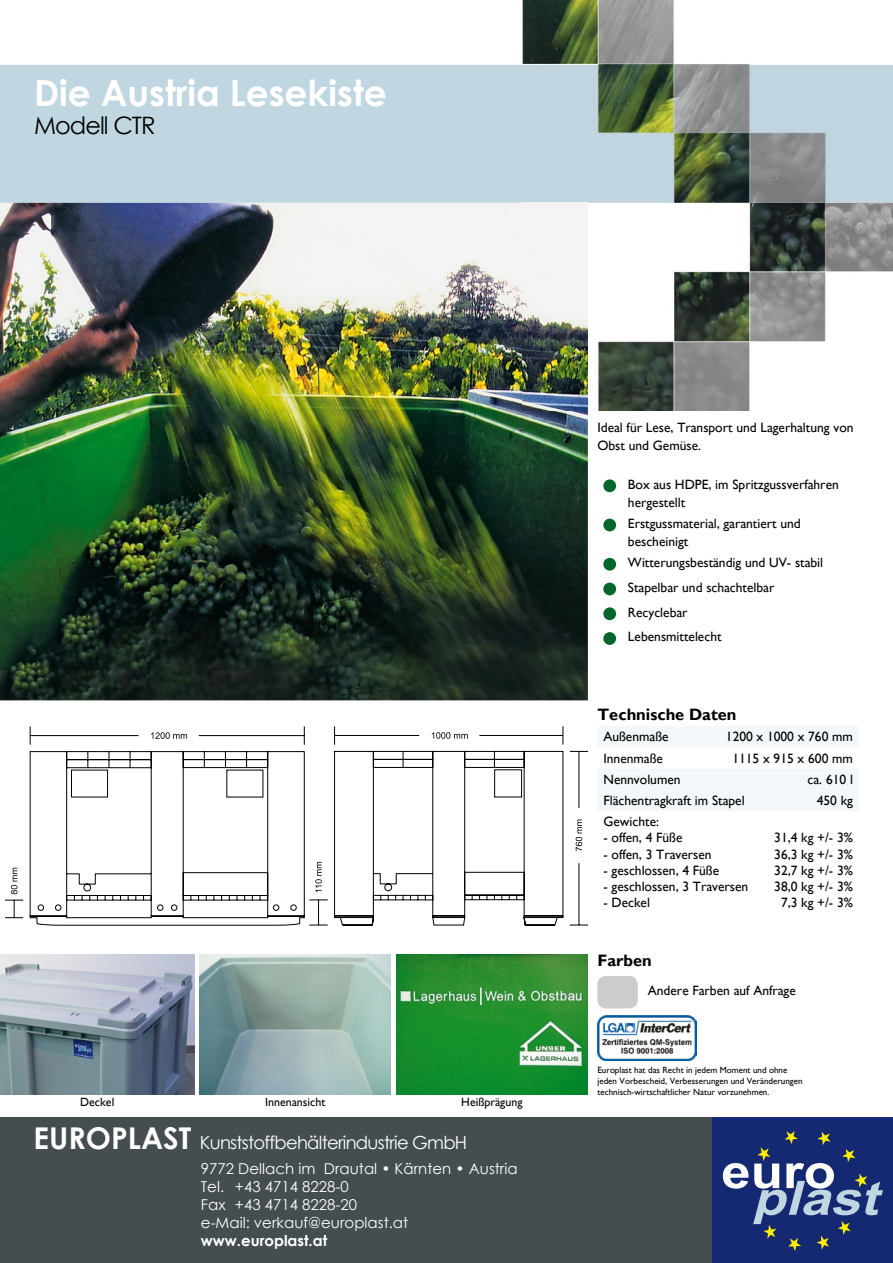
<style>
.page{position:relative;width:893px;height:1263px;background:#fff}
.page>*{position:absolute;margin:0;border:0;box-sizing:border-box;transform-origin:0 0}
.t1{font:700 36px "Century Gothic";color:#fff}
.t2{font:24px "Century Gothic";letter-spacing:-.04em;color:#000}
.t3{font:18px "Century Gothic";letter-spacing:-.04em;color:#fff}
.t4{font:700 16.5px "Gill Sans";color:#000}
.t5{font:15px/18px "Century Gothic";color:#fff}
.t6{font:700 15px "Century Gothic";color:#fff}
.t7{font:13.5px/16.2px "Gill Sans";color:#000}
.t8{font:12px "Gill Sans";color:#000}
.t9{font:9px/10.8px "Gill Sans";color:#000}
.s1{font-weight:700;font-size:30px}
</style>
<div class="page">
<div style="left:0;top:66px;width:893px;height:136px;background:#c0d6e0"></div>
<hr style="left:0;top:65px;width:893px;height:1px;background:#c0d6e0">
<hr style="left:0;top:201px;width:893px;height:2px;background:#c0d6e0">
<div style="left:0;top:1117px;width:893px;height:146px;background:#444d4f"></div>
<div style="left:712px;top:1117px;width:181px;height:146px;background:#152872"></div>
<svg style="left:723px;top:1131px;width:160px;height:120px"></svg>
<img style="left:0;top:203px;width:588px;height:497px">
<img style="left:597px;top:1016px;width:99px;height:44px">
<img style="left:522px;top:0;width:229px;height:65px">
<img style="left:522px;top:65px;width:371px;height:345px">
<img style="left:0;top:954px;width:195px;height:140px">
<img style="left:200px;top:954px;width:191px;height:140px">
<div style="left:597px;top:976px;width:41px;height:32px;background:#cbcccb;border-radius:9px"></div>
<img style="left:396px;top:954px;width:192px;height:140px">
<div style="left:603px;top:479px;width:13px;height:13px;background:#006629;border-radius:50%"></div>
<div style="left:603px;top:519px;width:13px;height:12px;background:#006629;border-radius:50%"></div>
<div style="left:603px;top:558px;width:13px;height:13px;background:#006629;border-radius:50%"></div>
<div style="left:603px;top:583px;width:13px;height:12px;background:#006629;border-radius:50%"></div>
<div style="left:603px;top:607px;width:13px;height:13px;background:#006629;border-radius:50%"></div>
<div style="left:603px;top:632px;width:13px;height:13px;background:#006629;border-radius:50%"></div>
<svg style="left:598px;top:726px;width:261px;height:85px"></svg>
<svg style="left:30px;top:751px;width:534px;height:175px"></svg>
<svg style="left:30px;top:726px;width:1px;height:19px"></svg>
<hr style="left:30px;top:735px;width:108px;height:1px;background:#000">
<svg style="left:304px;top:726px;width:1px;height:19px"></svg>
<hr style="left:199px;top:735px;width:105px;height:1px;background:#000">
<svg style="left:151px;top:732px;width:36px;height:7px"></svg>
<svg style="left:6px;top:900px;width:17px;height:18px"></svg>
<svg style="left:11px;top:868px;width:6px;height:26px"></svg>
<svg style="left:334px;top:726px;width:1px;height:18px"></svg>
<hr style="left:335px;top:735px;width:84px;height:1px;background:#000">
<svg style="left:563px;top:726px;width:1px;height:18px"></svg>
<hr style="left:479px;top:735px;width:84px;height:1px;background:#000">
<svg style="left:432px;top:732px;width:36px;height:7px"></svg>
<svg style="left:570px;top:751px;width:18px;height:1px"></svg>
<hr style="left:579px;top:751px;width:1px;height:57px;background:#000">
<svg style="left:570px;top:925px;width:18px;height:1px"></svg>
<hr style="left:579px;top:863px;width:1px;height:62px;background:#000">
<svg style="left:576px;top:819px;width:6px;height:32px"></svg>
<svg style="left:309px;top:900px;width:19px;height:26px"></svg>
<svg style="left:315px;top:862px;width:7px;height:30px"></svg>
<h1 class="t1" style="left:34px;top:66px;width:354px">Die Austria Lesekiste</h1>
<h2 class="t2" style="left:34px;top:109px;width:123px">Modell CTR</h2>
<p class="t8" style="left:80px;top:1094px;width:36px">Deckel</p>
<p class="t8" style="left:265px;top:1095px;width:62px">Innenansicht</p>
<p class="t8" style="left:461px;top:1095px;width:63px">Heißprägung</p>
<h3 class="t3" style="left:34px;top:1130px;width:435px"><span class="s1">EUROPLAST</span> Kunststoffbehälterindustrie GmbH</h3>
<p class="t5" style="left:201px;top:1159px;width:318px">9772 Dellach im Drautal • Kärnten • Austria<br>Tel. +43 4714 8228-0<br>Fax +43 4714 8228-20<br>e-Mail: verkauf@europlast.at</p>
<p class="t6" style="left:201px;top:1229px;width:128px">www.europlast.at</p>
<p class="t7" style="left:597px;top:419px;width:258px;line-height:18px">Ideal für Lese, Transport und Lagerhaltung von<br>Obst und Gemüse.</p>
<p class="t7" style="left:628px;top:475px;width:212px;line-height:18px">Box aus HDPE, im Spritzgussverfahren hergestellt</p>
<p class="t7" style="left:628px;top:514px;width:174px;line-height:18px">Erstgussmaterial, garantiert und bescheinigt</p>
<p class="t7" style="left:628px;top:550px;width:197px;line-height:24.8px">Witterungsbeständig und UV- stabil<br>Stapelbar und schachtelbar<br>Recyclebar<br>Lebensmittelecht</p>
<p class="t4" style="left:597px;top:705px;width:140px">Technische Daten</p>
<p class="t7" style="left:603px;top:729px;width:67px">Außenmaße</p>
<p class="t7" style="left:726px;top:729px;width:128px">1200 x 1000 x 760 mm</p>
<p class="t7" style="left:603px;top:750px;width:61px">Innenmaße</p>
<p class="t7" style="left:732px;top:750px;width:122px">1115 x 915 x 600 mm</p>
<p class="t7" style="left:603px;top:771px;width:79px">Nennvolumen</p>
<p class="t7" style="left:808px;top:771px;width:47px">ca. 610 l</p>
<p class="t7" style="left:603px;top:792px;width:52px">Tragkraft</p>
<p class="t7" style="left:817px;top:792px;width:15px">60</p>
<p class="t7" style="left:603px;top:792px;width:143px">Flächentragkraft im Stapel</p>
<p class="t7" style="left:817px;top:792px;width:38px">450 kg</p>
<p class="t7" style="left:603px;top:813px;width:57px">Gewichte:</p>
<p class="t7" style="left:603px;top:830px;width:81px">- offen, 4 Füße</p>
<p class="t7" style="left:603px;top:846px;width:110px">- offen, 3 Traversen</p>
<p class="t7" style="left:603px;top:862px;width:117px">- geschlossen, 4 Füße</p>
<p class="t7" style="left:603px;top:878px;width:146px">- geschlossen, 3 Traversen</p>
<p class="t7" style="left:603px;top:894px;width:48px">- Deckel</p>
<p class="t7" style="left:774px;top:830px;width:80px;text-align:center">31,4 kg +/- 3%<br>36,3 kg +/- 3%<br>32,7 kg +/- 3%<br>38,0 kg +/- 3%<br>7,3 kg +/- 3%</p>
<p class="t4" style="left:597px;top:951px;width:56px">Farben</p>
<p class="t7" style="left:648px;top:983px;width:149px">Andere Farben auf Anfrage</p>
<p class="t9" style="left:597px;top:1065px;width:207px">Europlast hat das Recht in jedem Moment und ohne jeden Vorbescheid, Verbesserungen und Veränderungen technisch-wirtschaftlicher Natur vorzunehmen.</p>
</div>
